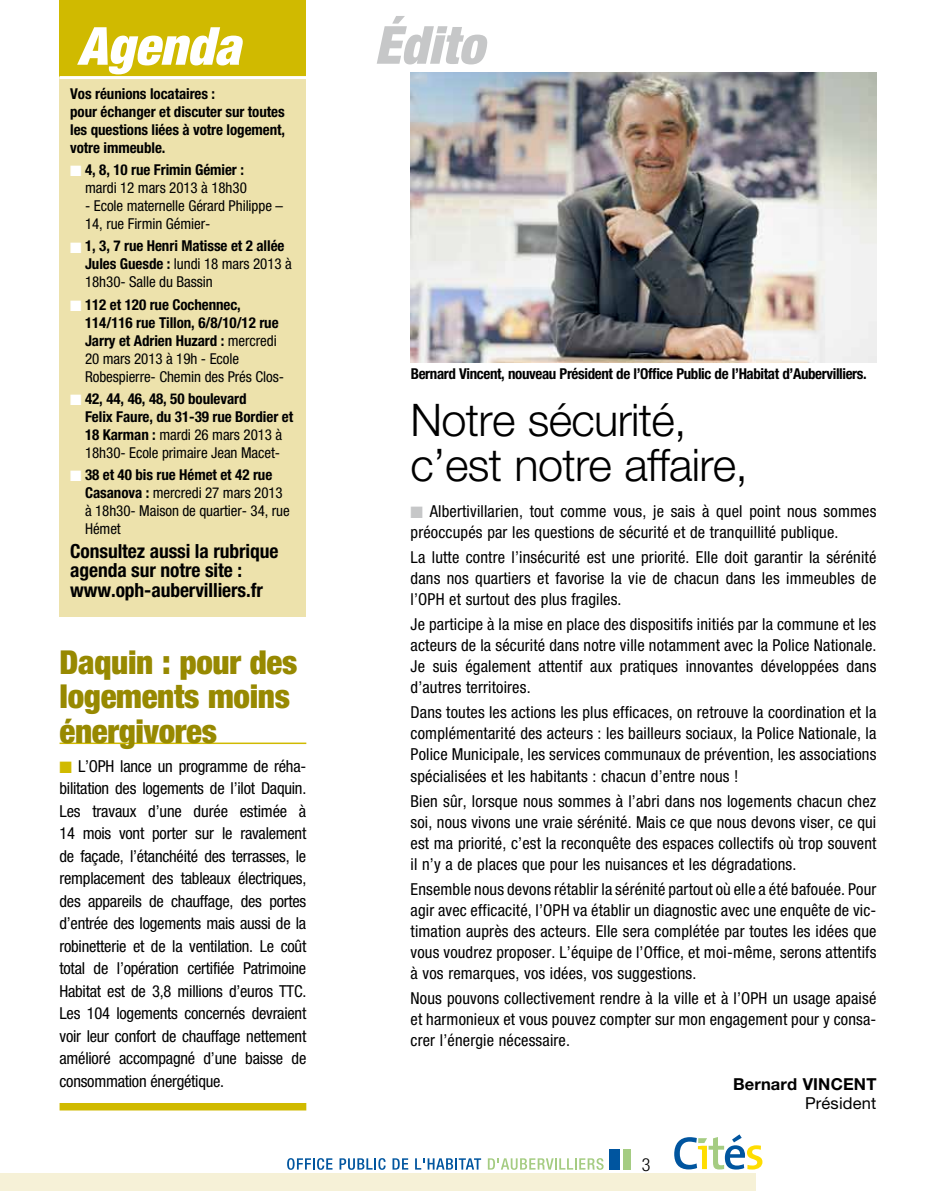
<style>
.page{position:relative;width:936px;height:1191px;background:#fff}
.page>*{position:absolute;margin:0;border:0;box-sizing:border-box;transform-origin:0 0}
.t1{font:italic 900 condensed 52.5px "Helvetica Neue";color:#fff}
.t2{font:italic 900 condensed 52.5px "Helvetica Neue";color:#c6c7c8}
.t3{font:300 45px/45px "Helvetica Neue";letter-spacing:-.015em;color:#000}
.t4{font:900 condensed 33px/34.5px "Helvetica Neue";letter-spacing:-.01em;color:#978901}
.t5{font:700 condensed 19.5px/19.5px "Helvetica Neue";letter-spacing:-.005em;color:#000}
.t6{font:300 condensed 18px "Helvetica Neue";color:#000}
.t7{font:condensed 16.5px/21px "Helvetica Neue";letter-spacing:.01em;color:#000;text-align:justify}
.t8{font:700 16.5px "Helvetica Neue";letter-spacing:.01em;color:#000}
.t9{font:16.5px "Helvetica Neue";letter-spacing:.01em;color:#000}
.t10{font:700 condensed 15px/18px "Helvetica Neue";letter-spacing:-.005em;color:#000}
.t11{font:condensed 15px/18px "Helvetica Neue";letter-spacing:-.005em;color:#000}
.t12{font:700 condensed 15px "Helvetica Neue";letter-spacing:-.025em;color:#000}
.s1{color:#fff}
.s2{font-weight:400}
.s3{font-weight:700}
.s4{color:#d0ba00}
.s5{color:#c6c7c8}
</style>
<div class="page">
<div style="left:609px;top:1149px;width:10px;height:20px;background:#00559f"></div>
<div style="left:623px;top:1149px;width:7px;height:20px;background:#a5cc82"></div>
<svg style="left:287px;top:1158px;width:45px;height:11px"></svg>
<svg style="left:339px;top:1158px;width:46px;height:11px"></svg>
<svg style="left:392px;top:1158px;width:16px;height:11px"></svg>
<svg style="left:415px;top:1158px;width:66px;height:11px"></svg>
<svg style="left:488px;top:1158px;width:115px;height:11px"></svg>
<div style="left:60px;top:0;width:246px;height:78px;background:#d0ba00"></div>
<div style="left:60px;top:1103px;width:246px;height:7px;background:#d0ba00"></div>
<svg style="left:674px;top:1134px;width:88px;height:35px"></svg>
<img style="left:410px;top:72px;width:466px;height:291px">
<div style="left:60px;top:78px;width:246px;height:539px;background:#ede2ac"></div>
<div style="left:0;top:1174px;width:755px;height:17px;background:#f6f1d7"></div>
<hr style="left:60px;top:76px;width:246px;height:3px;background:#fff">
<hr style="left:60px;top:742px;width:246px;height:2px;background:#d0ba00">
<h1 class="t1" style="left:78px;top:14px;width:164px">Agenda</h1>
<p class="t10" style="left:70px;top:84px;width:216px">Vos réunions locataires :<br>pour échanger et discuter sur toutes les questions liées à votre logement, votre immeuble.</p>
<p class="t10" style="left:70px;top:160px;width:178px;text-align:right"><span class="s1">■</span> 4, 8, 10 rue Frimin Gémier : <span class="s2">mardi 12 mars 2013 à 18h30</span></p>
<p class="t11" style="left:85px;top:197px;width:199px">- Ecole maternelle Gérard Philippe –<br>14, rue Firmin Gémier-</p>
<p class="t10" style="left:85px;top:237px;width:208px;text-indent:-15px"><span class="s1">■</span> 1, 3, 7 rue Henri Matisse et 2 allée<br>Jules Guesde : <span class="s2">lundi 18 mars 2013 à<br>18h30- Salle du Bassin</span></p>
<p class="t10" style="left:85px;top:295px;width:200px;text-indent:-15px"><span class="s1">■</span> 112 et 120 rue Cochennec,<br>114/116 rue Tillon, 6/8/10/12 rue<br>Jarry et Adrien Huzard : <span class="s2">mercredi<br>20 mars 2013 à 19h - Ecole<br>Robespierre- Chemin des Prés Clos-</span></p>
<p class="t10" style="left:85px;top:389px;width:209px;text-indent:-15px"><span class="s1">■</span> 42, 44, 46, 48, 50 boulevard<br>Felix Faure, du 31-39 rue Bordier et<br>18 Karman : <span class="s2">mardi 26 mars 2013 à<br>18h30- Ecole primaire Jean Macet-</span></p>
<p class="t11" style="left:85px;top:466px;width:206px;text-indent:-15px"><span class="s1">■</span> <span class="s3">38 et 40 bis rue Hémet et 42 rue<br>Casanova :</span> mercredi 27 mars 2013 à 18h30- Maison de quartier- 34, rue<br>Hémet</p>
<p class="t5" style="left:70px;top:541px;width:210px">Consultez aussi la rubrique agenda sur notre site : www.oph-aubervilliers.fr</p>
<h3 class="t4" style="left:60px;top:644px;width:239px">Daquin : pour des logements moins énergivores</h3>
<p class="t7" style="left:60px;top:754px;width:248px;line-height:22.5px"><span class="s4">■</span> L’OPH lance un programme de réha&shy;bilitation des logements de l’ilot Daquin.<br>Les travaux d’une durée estimée à 14 mois vont porter sur le ravalement de façade, l’étanchéité des terrasses, le remplacement des tableaux électriques, des appareils de chauffage, des portes d’entrée des logements mais aussi de la robinetterie et de la ventilation. Le coût total de l’opération certifiée Patrimoine Habitat est de 3,8 millions d’euros TTC.<br>Les 104 logements concernés devraient voir leur confort de chauffage nettement amélioré accompagné d’une baisse de consommation énergétique.</p>
<h1 class="t2" style="left:374px;top:13px;width:111px">Édito</h1>
<p class="t12" style="left:410px;top:365px;width:457px">Bernard Vincent, nouveau Président de l’Office Public de l’Habitat d’Aubervilliers.</p>
<h2 class="t3" style="left:410px;top:396px;width:339px">Notre sécurité, c’est notre affaire,</h2>
<p class="t7" style="left:410px;top:500px;width:467px"><span class="s5">■</span> Albertivillarien, tout comme vous, je sais à quel point nous sommes préoccupés par les questions de sécurité et de tranquillité publique.</p>
<p class="t7" style="left:410px;top:546px;width:467px">La lutte contre l’insécurité est une priorité. Elle doit garantir la sérénité dans nos quartiers et favorise la vie de chacun dans les immeubles de l’OPH et surtout des plus fragiles.</p>
<p class="t7" style="left:410px;top:613px;width:467px">Je participe à la mise en place des dispositifs initiés par la commune et les acteurs de la sécurité dans notre ville notamment avec la Police Nationale.<br>Je suis également attentif aux pratiques innovantes développées dans d’autres territoires.</p>
<p class="t7" style="left:410px;top:702px;width:467px">Dans toutes les actions les plus efficaces, on retrouve la coordination et la complémentarité des acteurs : les bailleurs sociaux, la Police Nationale, la Police Municipale, les services communaux de prévention, les associations spécialisées et les habitants : chacun d’entre nous !</p>
<p class="t7" style="left:410px;top:790px;width:467px">Bien sûr, lorsque nous sommes à l’abri dans nos logements chacun chez soi, nous vivons une vraie sérénité. Mais ce que nous devons viser, ce qui est ma priorité, c’est la reconquête des espaces collectifs où trop souvent il n’y a de places que pour les nuisances et les dégradations.</p>
<p class="t7" style="left:410px;top:878px;width:467px">Ensemble nous devons rétablir la sérénité partout où elle a été bafouée. Pour agir avec efficacité, l’OPH va établir un diagnostic avec une enquête de vic&shy;timation auprès des acteurs. Elle sera complétée par toutes les idées que vous voudrez proposer. L’équipe de l’Office, et moi-même, serons attentifs à vos remarques, vos idées, vos suggestions.</p>
<p class="t7" style="left:410px;top:988px;width:467px">Nous pouvons collectivement rendre à la ville et à l’OPH un usage apaisé et harmonieux et vous pouvez compter sur mon engagement pour y consa&shy;crer l’énergie nécessaire.</p>
<p class="t8" style="left:733px;top:1073px;width:145px">Bernard VINCENT</p>
<p class="t9" style="left:805px;top:1093px;width:73px">Président</p>
<p class="t6" style="left:641px;top:1154px;width:10px">3</p>
</div>
